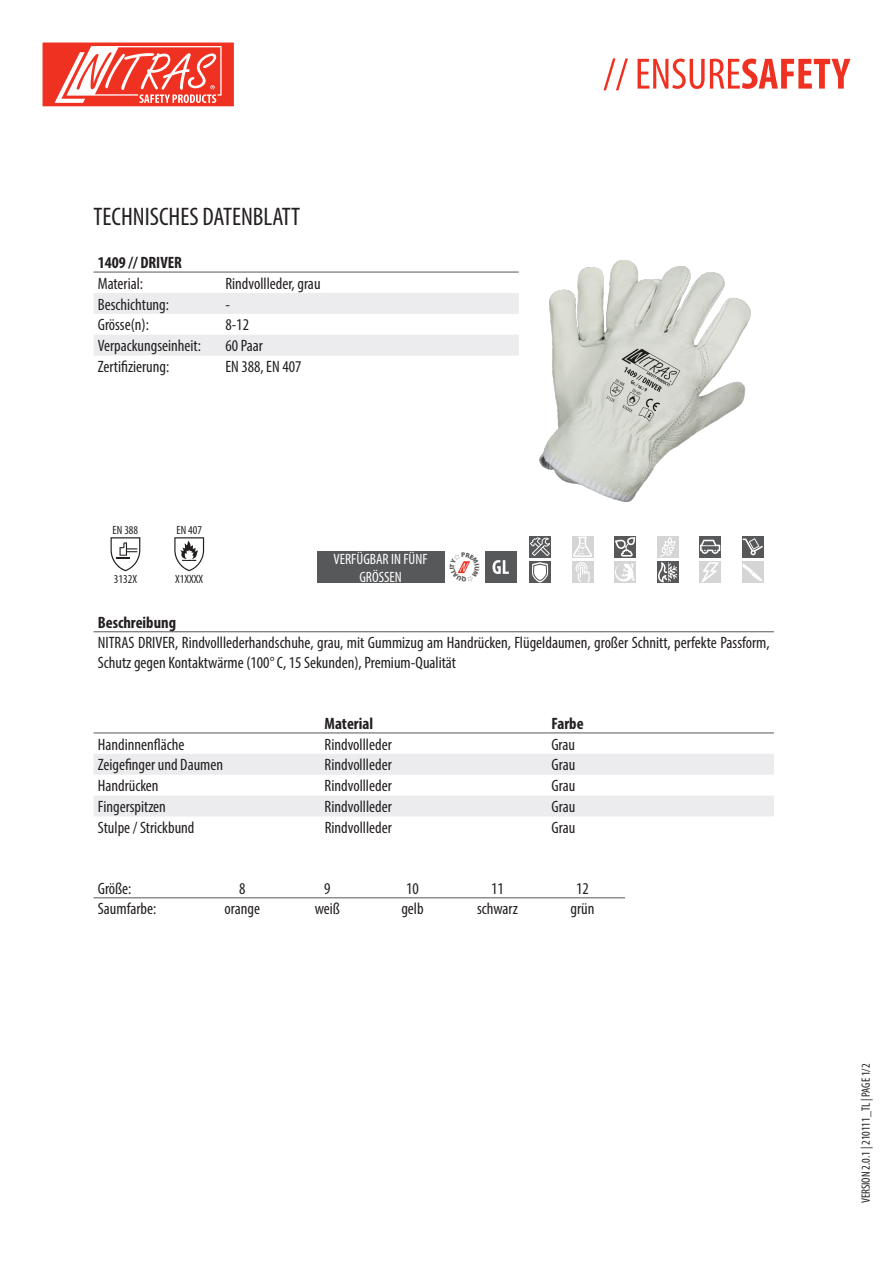
<style>
.page{position:relative;width:893px;height:1263px;background:#fff}
.page>*{position:absolute;margin:0;border:0;box-sizing:border-box;transform-origin:0 0}
.t1{font:condensed 25.5px "Myriad Pro";color:#231f20}
.t2{font:condensed 16.5px/19.8px "Myriad Pro";color:#231f20}
.t3{font:700 condensed 16.5px "Myriad Pro";color:#231f20}
.t4{font:condensed 15px/18px "Myriad Pro";color:#fff;text-align:center}
.t5{font:condensed 12px "Myriad Pro";color:#231f20}
</style>
<div class="page">
<svg style="left:603px;top:58px;width:247px;height:32px"></svg>
<svg style="left:43px;top:43px;width:191px;height:63px"></svg>
<svg style="left:94px;top:293px;width:425px;height:63px"></svg>
<hr style="left:94px;top:272px;width:127px;height:1px;background:#57585a">
<hr style="left:221px;top:272px;width:298px;height:1px;background:#57585a">
<img style="left:539px;top:260px;width:212px;height:242px">
<svg style="left:111px;top:537px;width:29px;height:34px"></svg>
<svg style="left:174px;top:537px;width:30px;height:34px"></svg>
<div style="left:317px;top:551px;width:127px;height:32px;background:#57585a"></div>
<div style="left:485px;top:551px;width:32px;height:32px;background:#57585a"></div>
<svg style="left:492px;top:560px;width:17px;height:14px"></svg>
<div style="left:529px;top:536px;width:22px;height:21px;background:#57585a"></div>
<svg style="left:530px;top:537px;width:20px;height:19px"></svg>
<div style="left:572px;top:536px;width:21px;height:21px;background:#d5d5d6"></div>
<svg style="left:614px;top:536px;width:22px;height:21px"></svg>
<svg style="left:615px;top:537px;width:20px;height:19px"></svg>
<div style="left:657px;top:536px;width:21px;height:21px;background:#d5d5d6"></div>
<div style="left:699px;top:536px;width:22px;height:21px;background:#57585a"></div>
<svg style="left:700px;top:540px;width:20px;height:14px"></svg>
<div style="left:742px;top:536px;width:21px;height:21px;background:#57585a"></div>
<svg style="left:743px;top:538px;width:20px;height:17px"></svg>
<div style="left:529px;top:562px;width:22px;height:21px;background:#57585a"></div>
<svg style="left:532px;top:562px;width:17px;height:20px"></svg>
<div style="left:572px;top:562px;width:21px;height:21px;background:#d5d5d6"></div>
<svg style="left:573px;top:537px;width:20px;height:45px"></svg>
<div style="left:614px;top:562px;width:22px;height:21px;background:#d5d5d6"></div>
<svg style="left:615px;top:563px;width:20px;height:19px"></svg>
<div style="left:657px;top:562px;width:21px;height:21px;background:#57585a"></div>
<svg style="left:658px;top:537px;width:19px;height:45px"></svg>
<div style="left:699px;top:562px;width:22px;height:21px;background:#d5d5d6"></div>
<svg style="left:702px;top:562px;width:17px;height:20px"></svg>
<div style="left:742px;top:562px;width:21px;height:21px;background:#d5d5d6"></div>
<svg style="left:742px;top:563px;width:21px;height:18px"></svg>
<hr style="left:94px;top:631px;width:680px;height:1px;background:#57585a">
<svg style="left:94px;top:754px;width:680px;height:62px"></svg>
<hr style="left:94px;top:733px;width:226px;height:1px;background:#57585a">
<hr style="left:320px;top:733px;width:227px;height:1px;background:#57585a">
<hr style="left:547px;top:733px;width:227px;height:1px;background:#57585a">
<svg style="left:94px;top:898px;width:531px;height:1px"></svg>
<hr style="left:94px;top:897px;width:106px;height:1px;background:#57585a">
<hr style="left:200px;top:897px;width:85px;height:1px;background:#57585a">
<hr style="left:285px;top:897px;width:85px;height:1px;background:#57585a">
<hr style="left:370px;top:897px;width:85px;height:1px;background:#57585a">
<hr style="left:455px;top:897px;width:85px;height:1px;background:#57585a">
<hr style="left:540px;top:897px;width:85px;height:1px;background:#57585a">
<svg style="left:457px;top:561px;width:14px;height:13px"></svg>
<p class="t1" style="left:94px;top:202px;width:208px">TECHNISCHES DATENBLATT</p>
<p class="t3" style="left:98px;top:252px;width:86px">1409 // DRIVER</p>
<p class="t2" style="left:98px;top:273px;width:47px">Material:</p>
<p class="t2" style="left:225px;top:273px;width:97px">Rindvollleder, grau</p>
<p class="t2" style="left:98px;top:294px;width:73px">Beschichtung:</p>
<p class="t2" style="left:225px;top:294px;width:6px">-</p>
<p class="t2" style="left:98px;top:315px;width:53px">Grösse(n):</p>
<p class="t2" style="left:225px;top:315px;width:25px">8-12</p>
<p class="t2" style="left:98px;top:336px;width:105px">Verpackungseinheit:</p>
<p class="t2" style="left:225px;top:336px;width:39px">60 Paar</p>
<p class="t2" style="left:98px;top:357px;width:73px">Zertifizierung:</p>
<p class="t2" style="left:225px;top:357px;width:78px">EN 388, EN 407</p>
<p class="t5" style="left:113px;top:523px;width:27px">EN 388</p>
<p class="t5" style="left:176px;top:523px;width:27px">EN 407</p>
<p class="t5" style="left:114px;top:572px;width:25px">3132X</p>
<p class="t5" style="left:175px;top:572px;width:29px">X1XXXX</p>
<p class="t4" style="left:334px;top:549px;width:96px">VERFÜGBAR IN FÜNF<br>GRÖSSEN</p>
<p class="t3" style="left:98px;top:612px;width:80px">Beschreibung</p>
<p class="t2" style="left:98px;top:633px;width:673px">NITRAS DRIVER, Rindvolllederhandschuhe, grau, mit Gummizug am Handrücken, Flügeldaumen, großer Schnitt, perfekte Passform,<br>Schutz gegen Kontaktwärme (100° C, 15 Sekunden), Premium-Qualität</p>
<p class="t3" style="left:325px;top:713px;width:50px">Material</p>
<p class="t3" style="left:551px;top:713px;width:34px">Farbe</p>
<p class="t2" style="left:98px;top:734px;width:88px">Handinnenfläche</p>
<p class="t2" style="left:325px;top:734px;width:69px">Rindvollleder</p>
<p class="t2" style="left:551px;top:734px;width:25px">Grau</p>
<p class="t2" style="left:98px;top:755px;width:127px">Zeigefinger und Daumen</p>
<p class="t2" style="left:325px;top:755px;width:69px">Rindvollleder</p>
<p class="t2" style="left:551px;top:755px;width:25px">Grau</p>
<p class="t2" style="left:98px;top:776px;width:62px">Handrücken</p>
<p class="t2" style="left:325px;top:776px;width:69px">Rindvollleder</p>
<p class="t2" style="left:551px;top:776px;width:25px">Grau</p>
<p class="t2" style="left:98px;top:797px;width:70px">Fingerspitzen</p>
<p class="t2" style="left:325px;top:797px;width:69px">Rindvollleder</p>
<p class="t2" style="left:551px;top:797px;width:25px">Grau</p>
<p class="t2" style="left:98px;top:817px;width:98px">Stulpe / Strickbund</p>
<p class="t2" style="left:325px;top:817px;width:69px">Rindvollleder</p>
<p class="t2" style="left:551px;top:817px;width:25px">Grau</p>
<p class="t2" style="left:98px;top:878px;width:35px">Größe:</p>
<p class="t2" style="left:239px;top:878px;width:8px">8</p>
<p class="t2" style="left:324px;top:878px;width:8px">9</p>
<p class="t2" style="left:406px;top:878px;width:14px">10</p>
<p class="t2" style="left:491px;top:878px;width:14px">11</p>
<p class="t2" style="left:576px;top:878px;width:14px">12</p>
<p class="t2" style="left:98px;top:899px;width:60px">Saumfarbe:</p>
<p class="t2" style="left:225px;top:899px;width:37px">orange</p>
<p class="t2" style="left:315px;top:899px;width:27px">weiß</p>
<p class="t2" style="left:401px;top:899px;width:24px">gelb</p>
<p class="t2" style="left:477px;top:899px;width:42px">schwarz</p>
<p class="t2" style="left:571px;top:899px;width:25px">grün</p>
<p class="t5" style="left:859px;top:1203px;width:141px;rotate:-90deg">VERSION 2.0.1 | 210111_TL | PAGE 1/2</p>
</div>
